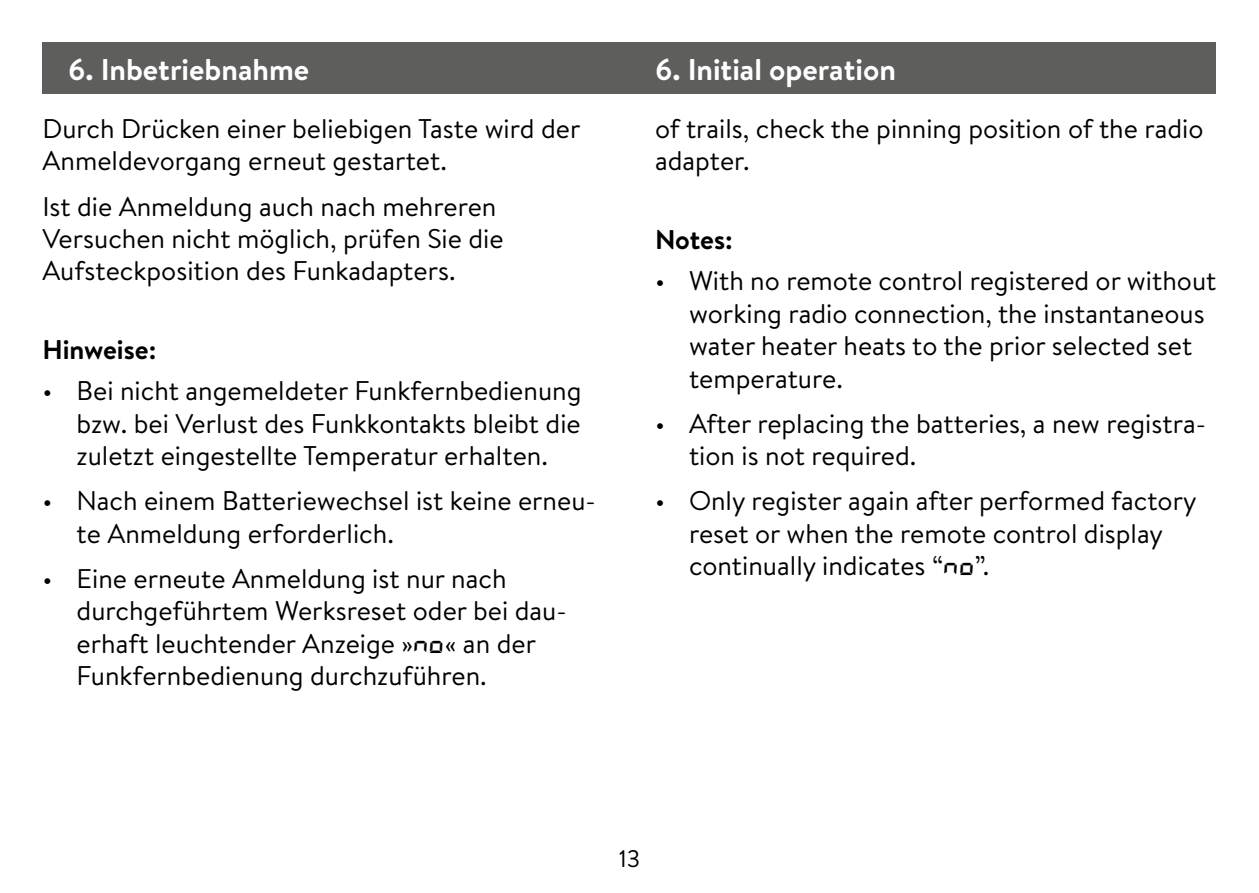
<style>
.page{position:relative;width:1259px;height:893px;background:#fff}
.page>*{position:absolute;margin:0;border:0;box-sizing:border-box;transform-origin:0 0}
.t1{font:700 30px "Brandon Text";color:#fff}
.t2{font:27px/32.4px "Brandon Text";color:#000}
.t3{font:700 27px "Brandon Text";color:#000}
.t4{font:24px "Brandon Text";color:#000}
.s1{font-family:"Segment 7 Standard"}
</style>
<div class="page">
<div style="left:43px;top:43px;width:1173px;height:51px;background:#5e5e5d"></div>
<p class="t1" style="left:68px;top:49px;width:243px">6. Inbetriebnahme</p>
<p class="t1" style="left:655px;top:49px;width:242px">6. Initial operation</p>
<p class="t2" style="left:43px;top:111px;width:539px">Durch Drücken einer beliebigen Taste wird der<br>Anmeldevorgang erneut gestartet.</p>
<p class="t2" style="left:43px;top:189px;width:462px">Ist die Anmeldung auch nach mehreren<br>Versuchen nicht möglich, prüfen Sie die<br>Aufsteckposition des Funkadapters.</p>
<p class="t3" style="left:43px;top:331px;width:115px">Hinweise:</p>
<p class="t2" style="left:77px;top:374px;width:506px;text-align:justify;text-indent:-34px">• Bei nicht angemeldeter Funkfernbedienung bzw. bei Verlust des Funkkontakts bleibt die zuletzt eingestellte Temperatur erhalten.</p>
<p class="t2" style="left:77px;top:484px;width:521px;text-indent:-34px">• Nach einem Batteriewechsel ist keine erneu&shy;te Anmeldung erforderlich.</p>
<p class="t2" style="left:77px;top:561px;width:492px;text-indent:-34px">• Eine erneute Anmeldung ist nur nach durchgeführtem Werksreset oder bei dau&shy;erhaft leuchtender Anzeige »<span class="s1">no</span>« an der Funkfernbedienung durchzuführen.</p>
<p class="t2" style="left:655px;top:111px;width:550px">of trails, check the pinning position of the radio adapter.</p>
<p class="t3" style="left:655px;top:221px;width:79px">Notes:</p>
<p class="t2" style="left:689px;top:264px;width:529px;text-indent:-34px">• With no remote control registered or without working radio connection, the instantaneous water heater heats to the prior selected set temperature.</p>
<p class="t2" style="left:689px;top:406px;width:518px;text-indent:-34px">• After replacing the batteries, a new registra&shy;tion is not required.</p>
<p class="t2" style="left:689px;top:484px;width:509px;text-indent:-34px">• Only register again after performed factory reset or when the remote control display continually indicates “<span class="s1">no</span>”.</p>
<p class="t4" style="left:618px;top:842px;width:23px">13</p>
</div>
